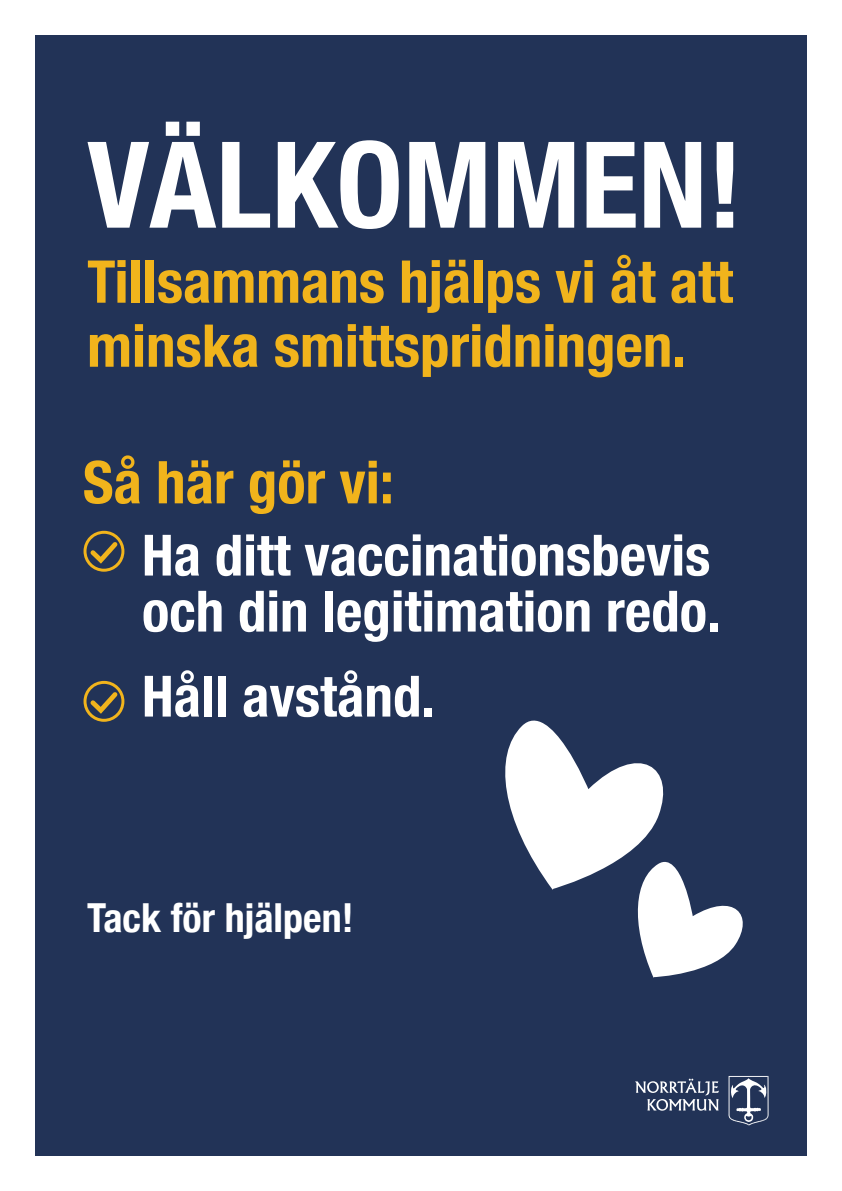
<style>
.page{position:relative;width:842px;height:1191px;background:#fff}
.page>*{position:absolute;margin:0;border:0;box-sizing:border-box;transform-origin:0 0}
.t1{font:700 condensed 120px "Helvetica Neue";color:#fff}
.t2{font:700 condensed 59px/64px "Helvetica Neue";color:#f1b41c}
.t3{font:700 condensed 57px/56px "Helvetica Neue";color:#fff}
.t4{font:700 condensed 40px "Helvetica Neue";color:#fff}
</style>
<div class="page">
<div style="left:35px;top:35px;width:771px;height:1120px;background:#223357"></div>
<svg style="left:505px;top:720px;width:238px;height:257px"></svg>
<svg style="left:83px;top:681px;width:42px;height:41px"></svg>
<svg style="left:83px;top:531px;width:42px;height:40px"></svg>
<svg style="left:635px;top:1078px;width:84px;height:32px"></svg>
<svg style="left:728px;top:1076px;width:41px;height:49px"></svg>
<h1 class="t1" style="left:87px;top:85px;width:657px">VÄLKOMMEN!</h1>
<p class="t2" style="left:87px;top:246px;width:647px">Tillsammans hjälps vi åt att minska smittspridningen.</p>
<p class="t2" style="left:83px;top:446px;width:312px">Så här gör vi:</p>
<p class="t3" style="left:142px;top:523px;width:580px">Ha ditt vaccinationsbevis och din legitimation redo.</p>
<p class="t3" style="left:142px;top:664px;width:295px">Håll avstånd.</p>
<p class="t4" style="left:87px;top:884px;width:268px">Tack för hjälpen!</p>
</div>
